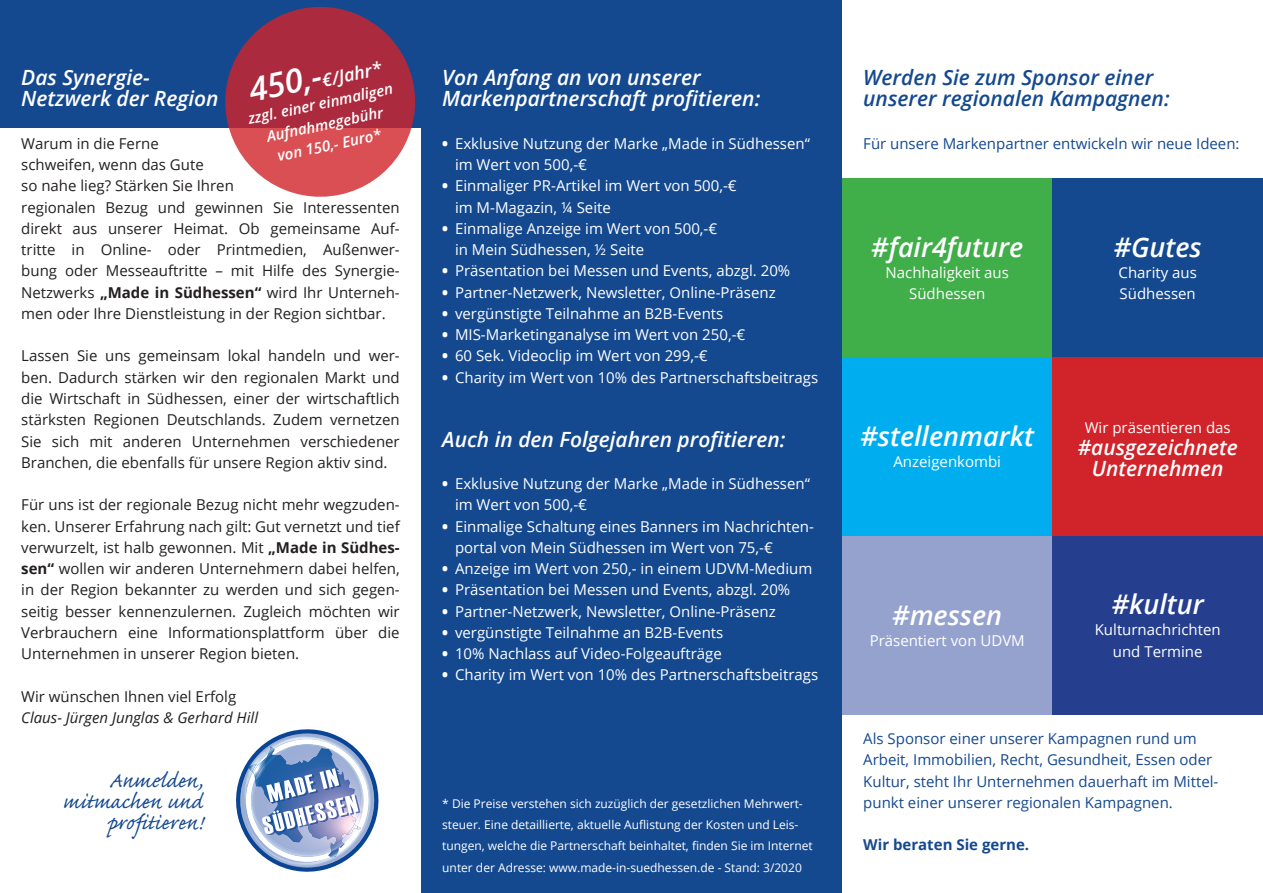
<style>
.page{position:relative;width:1263px;height:893px;background:#fff}
.page>*{position:absolute;margin:0;border:0;box-sizing:border-box;transform-origin:0 0}
.t1{font:italic 600 27px "Open Sans";color:#fff}
.t2{font:27px/21.3px "Caflisch Script Pro";color:#144990;text-align:right}
.t3{font:italic 600 21px/21.3px "Open Sans";color:#fff}
.t4{font:italic 600 21px/21.3px "Open Sans";color:#144990}
.t5{font:italic 600 18px "Open Sans";color:#fff}
.t6{font:15px/21.3px "Open Sans";color:#231f20;text-align:justify}
.t7{font:15px/21.3px "Open Sans";color:#fff}
.t8{font:15px/21.3px "Open Sans";color:#144990}
.t9{font:italic 600 15px/21.3px "Open Sans";color:#fff;text-align:center}
.t10{font:italic 15px "Open Sans";color:#231f20}
.t11{font:700 15px "Open Sans";color:#144990}
.t12{font:12px/21.3px "Open Sans";color:#fff}
.s1{font-size:33px}
.s2{font-weight:700}
.s3{font-weight:800}
</style>
<div class="page">
<div style="left:842px;top:357px;width:210px;height:179px;background:#00aeef"></div>
<div style="left:842px;top:179px;width:210px;height:178px;background:#40ae49"></div>
<div style="left:1052px;top:357px;width:211px;height:179px;background:#d1232a"></div>
<div style="left:842px;top:536px;width:210px;height:178px;background:#95a2ce"></div>
<div style="left:1052px;top:536px;width:211px;height:178px;background:#253f8e"></div>
<div style="left:421px;top:0;width:421px;height:893px;background:#144990"></div>
<div style="left:0;top:0;width:422px;height:128px;background:#144990"></div>
<svg style="left:236px;top:729px;width:142px;height:143px"></svg>
<img style="left:255px;top:764px;width:10px;height:15px">
<svg style="left:225px;top:7px;width:190px;height:190px"></svg>
<div style="left:1052px;top:179px;width:211px;height:178px;background:#144990"></div>
<p class="t5" style="left:248px;top:84px;width:136px;rotate:-12deg"><span class="s1">450,-</span>€/Jahr*</p>
<p class="t3" style="left:21px;top:66px;width:130px">Das Synergie-</p>
<p class="t3" style="left:21px;top:88px;width:199px">Netzwerk der Region</p>
<p class="t6" style="left:21px;top:132px;width:139px">Warum in die Ferne</p>
<p class="t6" style="left:21px;top:154px;width:184px">schweifen, wenn das Gute</p>
<p class="t6" style="left:21px;top:175px;width:214px">so nahe lieg? Stärken Sie Ihren</p>
<p class="t6" style="left:21px;top:196px;width:380px">regionalen Bezug und gewinnen Sie Interessenten direkt aus unserer Heimat. Ob gemeinsame Auf&shy;tritte in Online- oder Printmedien, Außenwer&shy;bung oder Messeauftritte – mit Hilfe des Synergie-Netzwerks <span class="s2">„Made in Südhessen“</span> wird Ihr Unterneh&shy;men oder Ihre Dienstleistung in der Region sichtbar.</p>
<p class="t6" style="left:21px;top:345px;width:380px">Lassen Sie uns gemeinsam lokal handeln und wer&shy;ben. Dadurch stärken wir den regionalen Markt und die Wirtschaft in Südhessen, einer der wirtschaftlich stärksten Regionen Deutschlands. Zudem vernetzen Sie sich mit anderen Unternehmen verschiedener Branchen, die ebenfalls für unsere Region aktiv sind.</p>
<p class="t6" style="left:21px;top:494px;width:380px">Für uns ist der regionale Bezug nicht mehr wegzuden&shy;ken. Unserer Erfahrung nach gilt: Gut vernetzt und tief verwurzelt, ist halb gewonnen. Mit <span class="s2">„Made in Südhes&shy;sen“</span> wollen wir anderen Unternehmern dabei helfen, in der Region bekannter zu werden und sich gegen&shy;seitig besser kennenzulernen. Zugleich möchten wir Verbrauchern eine Informationsplattform über die Unternehmen in unserer Region bieten.</p>
<p class="t6" style="left:21px;top:685px;width:216px">Wir wünschen Ihnen viel Erfolg</p>
<p class="t10" style="left:21px;top:707px;width:238px">Claus- Jürgen Junglas &amp; Gerhard Hill</p>
<p class="t9" style="left:246px;top:108px;width:149px;rotate:-12deg">zzgl. einer einmaligen<br>Aufnahmegebühr</p>
<p class="t9" style="left:275px;top:145px;width:107px;rotate:-12deg">von 150,- Euro*</p>
<p class="t2" style="left:63px;top:772px;width:141px">Anmelden, mitmachen und profitieren!</p>
<p class="t3" style="left:442px;top:66px;width:320px">Von Anfang an von unserer<br>Markenpartnerschaft profitieren:</p>
<p class="t7" style="left:455px;top:132px;width:356px;text-indent:-13px"><span class="s3">•</span> Exklusive Nutzung der Marke „Made in Südhessen“ im Wert von 500,-€</p>
<p class="t7" style="left:455px;top:175px;width:283px;text-indent:-13px"><span class="s3">•</span> Einmaliger PR-Artikel im Wert von 500,-€ im M-Magazin, ¼ Seite</p>
<p class="t7" style="left:455px;top:217px;width:264px;text-indent:-13px"><span class="s3">•</span> Einmalige Anzeige im Wert von 500,-€ in Mein Südhessen, ½ Seite</p>
<p class="t7" style="left:442px;top:260px;width:350px"><span class="s3">•</span> Präsentation bei Messen und Events, abzgl. 20%</p>
<p class="t7" style="left:442px;top:281px;width:335px"><span class="s3">•</span> Partner-Netzwerk, Newsletter, Online-Präsenz</p>
<p class="t7" style="left:442px;top:302px;width:283px"><span class="s3">•</span> vergünstigte Teilnahme an B2B-Events</p>
<p class="t7" style="left:442px;top:324px;width:305px"><span class="s3">•</span> MIS-Marketinganalyse im Wert von 250,-€</p>
<p class="t7" style="left:442px;top:345px;width:267px"><span class="s3">•</span> 60 Sek. Videoclip im Wert von 299,-€</p>
<p class="t7" style="left:442px;top:366px;width:377px"><span class="s3">•</span> Charity im Wert von 10% des Partnerschaftsbeitrags</p>
<p class="t3" style="left:442px;top:428px;width:345px">Auch in den Folgejahren profitieren:</p>
<p class="t7" style="left:455px;top:472px;width:356px;text-indent:-13px"><span class="s3">•</span> Exklusive Nutzung der Marke „Made in Südhessen“ im Wert von 500,-€</p>
<p class="t7" style="left:455px;top:515px;width:360px;text-indent:-13px"><span class="s3">•</span> Einmalige Schaltung eines Banners im Nachrichten&shy;portal von Mein Südhessen im Wert von 75,-€</p>
<p class="t7" style="left:442px;top:558px;width:372px"><span class="s3">•</span> Anzeige im Wert von 250,- in einem UDVM-Medium</p>
<p class="t7" style="left:442px;top:579px;width:350px"><span class="s3">•</span> Präsentation bei Messen und Events, abzgl. 20%</p>
<p class="t7" style="left:442px;top:600px;width:335px"><span class="s3">•</span> Partner-Netzwerk, Newsletter, Online-Präsenz</p>
<p class="t7" style="left:442px;top:621px;width:283px"><span class="s3">•</span> vergünstigte Teilnahme an B2B-Events</p>
<p class="t7" style="left:442px;top:643px;width:281px"><span class="s3">•</span> 10% Nachlass auf Video-Folgeaufträge</p>
<p class="t7" style="left:442px;top:664px;width:377px"><span class="s3">•</span> Charity im Wert von 10% des Partnerschaftsbeitrags</p>
<p class="t12" style="left:442px;top:793px;width:372px">* Die Preise verstehen sich zuzüglich der gesetzlichen Mehrwert&shy;steuer. Eine detaillierte, aktuelle Auflistung der Kosten und Leis&shy;tungen, welche die Partnerschaft beinhaltet, finden Sie im Internet unter der Adresse: www.made-in-suedhessen.de - Stand: 3/2020</p>
<p class="t4" style="left:863px;top:66px;width:308px">Werden Sie zum Sponsor einer unserer regionalen Kampagnen:</p>
<p class="t8" style="left:863px;top:132px;width:378px">Für unsere Markenpartner entwickeln wir neue Ideen:</p>
<p class="t1" style="left:871px;top:229px;width:153px">#fair4future</p>
<p class="t7" style="left:885px;top:262px;width:125px;text-align:center">Nachhaligkeit aus<br>Südhessen</p>
<p class="t1" style="left:1114px;top:229px;width:90px">#Gutes</p>
<p class="t7" style="left:1118px;top:262px;width:80px">Charity aus<br>Südhessen</p>
<p class="t1" style="left:860px;top:418px;width:175px">#stellenmarkt</p>
<p class="t7" style="left:893px;top:451px;width:109px">Anzeigenkombi</p>
<p class="t7" style="left:1085px;top:417px;width:147px">Wir präsentieren das</p>
<p class="t3" style="left:1078px;top:436px;width:162px">#ausgezeichnete</p>
<p class="t3" style="left:1092px;top:457px;width:133px">Unternehmen</p>
<p class="t1" style="left:892px;top:596px;width:111px">#messen</p>
<p class="t7" style="left:870px;top:630px;width:157px">Präsentiert von UDVM</p>
<p class="t1" style="left:1112px;top:586px;width:93px">#kultur</p>
<p class="t7" style="left:1095px;top:619px;width:127px">Kulturnachrichten</p>
<p class="t7" style="left:1113px;top:640px;width:91px">und Termine</p>
<p class="t8" style="left:863px;top:728px;width:357px">Als Sponsor einer unserer Kampagnen rund um Arbeit, Immobilien, Recht, Gesundheit, Essen oder Kultur, steht Ihr Unternehmen dauerhaft im Mittel&shy;punkt einer unserer regionalen Kampagnen.</p>
<p class="t11" style="left:863px;top:834px;width:167px">Wir beraten Sie gerne.</p>
</div>
